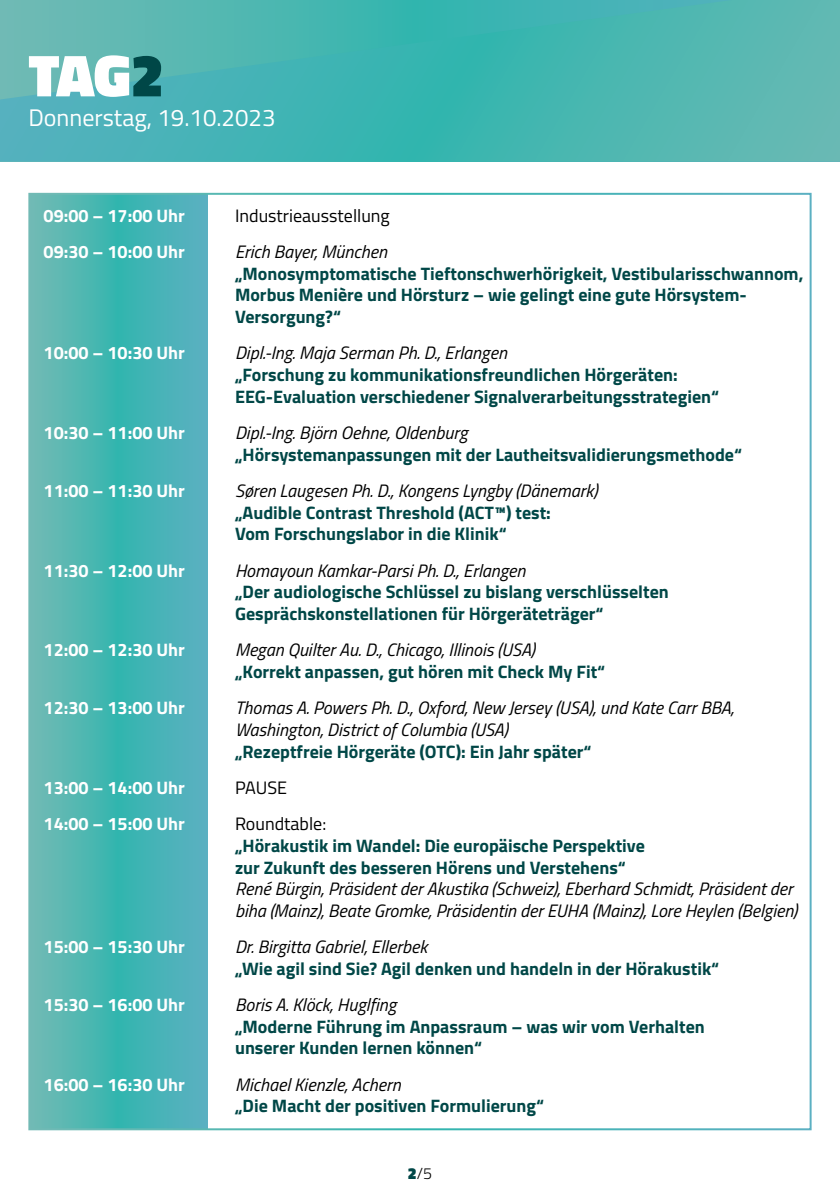
<style>
.page{position:relative;width:840px;height:1191px;background:#fff}
.page>*{position:absolute;margin:0;border:0;box-sizing:border-box;transform-origin:0 0}
.t1{font:900 60px "Titillium Web";color:#fff}
.t2{font:24px "Titillium Web";color:#fff}
.Titel_Vortrag{font:700 18px/21.6px "Titillium Web";color:#004747}
.Redner_in{font:italic 18px/21.6px "Titillium Web";color:#000}
.t3{font:700 18px "Titillium Web";color:#fff}
.t4{font:18px "Titillium Web";color:#000}
.Redner_in-2{font:300 16px "Titillium Web";color:#000}
.s1{color:#004747}
.s2{font-weight:900;color:#004747}
</style>
<div class="page">
<svg style="left:0;top:0;width:839px;height:162px;background:#4cb6b2"></svg>
<svg style="left:31px;top:196px;width:177px;height:931px;background:#4db5b4"></svg>
<p class="t1" style="left:28px;top:31px;width:137px">TAG<span class="s1">2</span></p>
<p class="t2" style="left:28px;top:100px;width:248px">Donnerstag, 19.10.2023</p>
<p class="t3" style="left:44px;top:202px;width:143px">09:00 – 17:00 Uhr</p>
<p class="t4" style="left:235px;top:202px;width:156px">Industrieausstellung</p>
<p class="t3" style="left:44px;top:238px;width:143px">09:30 – 10:00 Uhr</p>
<p class="Redner_in" style="left:235px;top:240px;width:153px">Erich Bayer, München</p>
<p class="Titel_Vortrag" style="left:235px;top:262px;width:569px">„Monosymptomatische Tieftonschwerhörigkeit, Vestibularisschwannom,<br>Morbus Menière und Hörsturz – wie gelingt eine gute Hörsystem-<br>Versorgung?“</p>
<p class="t3" style="left:44px;top:339px;width:143px">10:00 – 10:30 Uhr</p>
<p class="Redner_in" style="left:235px;top:341px;width:273px">Dipl.-Ing. Maja Serman Ph. D., Erlangen</p>
<p class="Titel_Vortrag" style="left:235px;top:363px;width:485px">„Forschung zu kommunikationsfreundlichen Hörgeräten:<br>EEG-Evaluation verschiedener Signalverarbeitungsstrategien“</p>
<p class="t3" style="left:44px;top:419px;width:143px">10:30 – 11:00 Uhr</p>
<p class="Redner_in" style="left:235px;top:421px;width:234px">Dipl.-Ing. Björn Oehne, Oldenburg</p>
<p class="Titel_Vortrag" style="left:235px;top:442px;width:508px">„Hörsystemanpassungen mit der Lautheitsvalidierungsmethode“</p>
<p class="t3" style="left:44px;top:477px;width:143px">11:00 – 11:30 Uhr</p>
<p class="Redner_in" style="left:235px;top:479px;width:364px">Søren Laugesen Ph. D., Kongens Lyngby (Dänemark)</p>
<p class="Titel_Vortrag" style="left:235px;top:500px;width:317px">„Audible Contrast Threshold (ACT™) test:<br>Vom Forschungslabor in die Klinik“</p>
<p class="t3" style="left:44px;top:556px;width:143px">11:30 – 12:00 Uhr</p>
<p class="Redner_in" style="left:235px;top:558px;width:292px">Homayoun Kamkar-Parsi Ph. D., Erlangen</p>
<p class="Titel_Vortrag" style="left:235px;top:580px;width:435px">„Der audiologische Schlüssel zu bislang verschlüsselten<br>Gesprächskonstellationen für Hörgeräteträger“</p>
<p class="t3" style="left:44px;top:636px;width:143px">12:00 – 12:30 Uhr</p>
<p class="Redner_in" style="left:235px;top:638px;width:301px">Megan Quilter Au. D., Chicago, Illinois (USA)</p>
<p class="Titel_Vortrag" style="left:235px;top:660px;width:371px">„Korrekt anpassen, gut hören mit Check My Fit“</p>
<p class="t3" style="left:44px;top:694px;width:143px">12:30 – 13:00 Uhr</p>
<p class="Redner_in" style="left:235px;top:696px;width:500px">Thomas A. Powers Ph. D., Oxford, New Jersey (USA), und Kate Carr BBA,<br>Washington, District of Columbia (USA)</p>
<p class="Titel_Vortrag" style="left:235px;top:739px;width:358px">„Rezeptfreie Hörgeräte (OTC): Ein Jahr später“</p>
<p class="t3" style="left:44px;top:774px;width:143px">13:00 – 14:00 Uhr</p>
<p class="t4" style="left:235px;top:774px;width:54px">PAUSE</p>
<p class="t3" style="left:44px;top:810px;width:143px">14:00 – 15:00 Uhr</p>
<p class="t4" style="left:235px;top:811px;width:93px">Roundtable:</p>
<p class="Titel_Vortrag" style="left:235px;top:834px;width:411px">„Hörakustik im Wandel: Die europäische Perspektive zur Zukunft des besseren Hörens und Verstehens“</p>
<p class="Redner_in" style="left:235px;top:877px;width:563px">René Bürgin, Präsident der Akustika (Schweiz), Eberhard Schmidt, Präsident der biha (Mainz), Beate Gromke, Präsidentin der EUHA (Mainz), Lore Heylen (Belgien)</p>
<p class="t3" style="left:44px;top:933px;width:143px">15:00 – 15:30 Uhr</p>
<p class="Redner_in" style="left:235px;top:935px;width:194px">Dr. Birgitta Gabriel, Ellerbek</p>
<p class="Titel_Vortrag" style="left:235px;top:956px;width:485px">„Wie agil sind Sie? Agil denken und handeln in der Hörakustik“</p>
<p class="t3" style="left:44px;top:991px;width:143px">15:30 – 16:00 Uhr</p>
<p class="Redner_in" style="left:235px;top:993px;width:163px">Boris A. Klöck, Huglfing</p>
<p class="Titel_Vortrag" style="left:235px;top:1014px;width:471px">„Moderne Führung im Anpassraum – was wir vom Verhalten unserer Kunden lernen können“</p>
<p class="t3" style="left:44px;top:1070px;width:143px">16:00 – 16:30 Uhr</p>
<p class="Redner_in" style="left:235px;top:1072px;width:167px">Michael Kienzle, Achern</p>
<p class="Titel_Vortrag" style="left:235px;top:1094px;width:310px">„Die Macht der positiven Formulierung“</p>
<p class="Redner_in-2" style="left:407px;top:1162px;width:26px"><span class="s2">2</span>/5</p>
</div>
